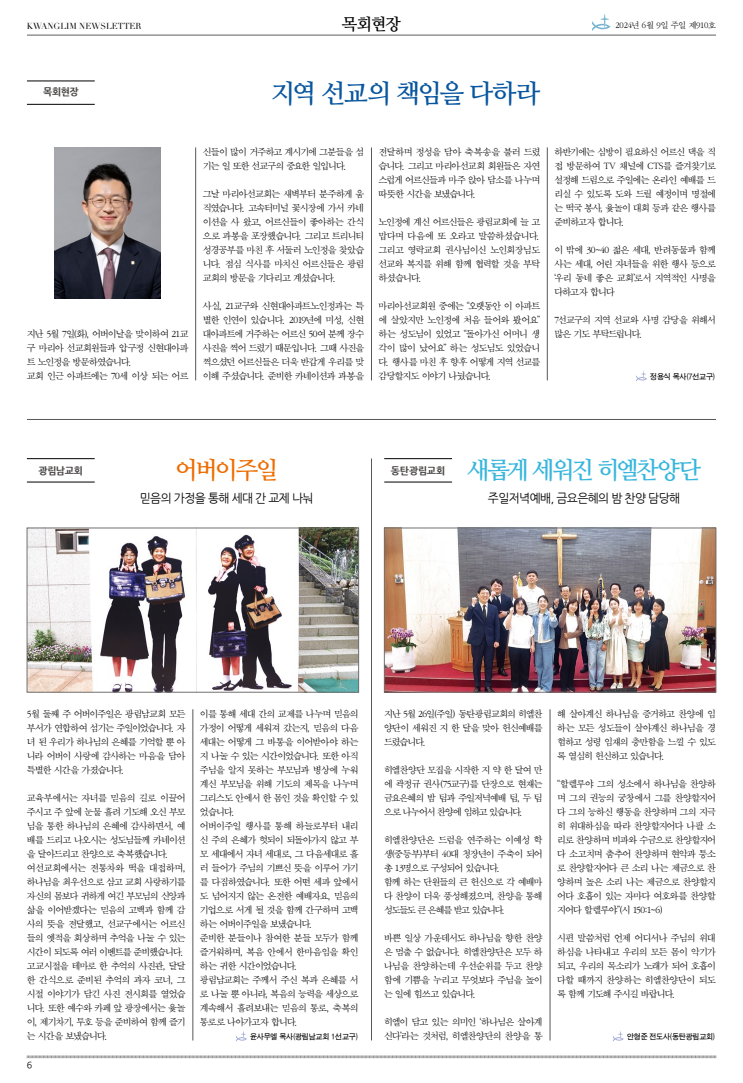
<style>
.page{position:relative;width:743px;height:1083px;background:#fff}
.page>*{position:absolute;margin:0;border:0;box-sizing:border-box;transform-origin:0 0}
.t1{font:26px "Nanum Myeongjo OTF Bold";letter-spacing:-.06em;color:#08569f}
.t2{font:24px "Nanum Myeongjo OTF Bold";letter-spacing:-.1em;color:#38b6dd}
.t3{font:24px "Nanum Myeongjo OTF Bold";letter-spacing:-.095em;color:#ed6c00}
.t4{font:16.5px "Nanum Myeongjo OTF Bold";color:#000}
.t5{font:12px "Nanum Gothic";letter-spacing:-.05em;color:#000}
.t6{font:10px/14px "SD Myeongjo a Lt";letter-spacing:-.075em;color:#000;text-align:justify}
.t7{font:800 10px "Nanum Gothic";letter-spacing:-.03em;color:#4c4948}
.t8{font:9px "SD Myeongjo a Lt";letter-spacing:-.03em;color:#000}
.t9{font:9px "Nanum Gothic";color:#000}
.t10{font:8.5px "Didot";color:#000}
.t11{font:8px "SD Gothic b Md";letter-spacing:-.03em;color:#000}
</style>
<div class="page">
<svg style="left:27px;top:1055px;width:689px;height:4px"></svg>
<hr style="left:27px;top:34px;width:689px;height:2px;background:#949495">
<svg style="left:592px;top:14px;width:18px;height:17px"></svg>
<hr style="left:27px;top:419px;width:689px;height:1px;background:#595757">
<hr style="left:547px;top:147px;width:1px;height:233px;background:#595757">
<hr style="left:371px;top:147px;width:1px;height:233px;background:#595757">
<hr style="left:195px;top:147px;width:1px;height:233px;background:#595757">
<svg style="left:636px;top:371px;width:11px;height:11px"></svg>
<hr style="left:27px;top:482px;width:68px;height:1px;background:#000">
<hr style="left:27px;top:458px;width:68px;height:1px;background:#000">
<hr style="left:384px;top:482px;width:68px;height:1px;background:#000">
<hr style="left:384px;top:458px;width:68px;height:1px;background:#000">
<hr style="left:27px;top:104px;width:68px;height:1px;background:#000">
<hr style="left:27px;top:81px;width:68px;height:1px;background:#000">
<hr style="left:550px;top:709px;width:1px;height:331px;background:#595757">
<hr style="left:371px;top:458px;width:1px;height:582px;background:#595757">
<hr style="left:193px;top:709px;width:1px;height:331px;background:#595757">
<svg style="left:236px;top:1031px;width:11px;height:11px"></svg>
<svg style="left:613px;top:1031px;width:11px;height:11px"></svg>
<img style="left:386px;top:530px;width:328px;height:160px">
<div style="left:384px;top:528px;width:332px;height:164px;border:1px solid #727171"></div>
<img style="left:55px;top:147px;width:106px;height:151px">
<img style="left:29px;top:530px;width:328px;height:160px">
<div style="left:27px;top:528px;width:332px;height:164px;border:1px solid #727171"></div>
<h3 class="t4" style="left:342px;top:14px;width:61px">목회현장</h3>
<p class="t10" style="left:27px;top:21px;width:116px">KWANGLIM NEWSLETTER</p>
<p class="t8" style="left:615px;top:21px;width:102px">2024년 6월 9일 주일 제910호</p>
<p class="t7" style="left:43px;top:87px;width:37px">목회현장</p>
<h1 class="t1" style="left:271px;top:78px;width:271px">지역 선교의 책임을 다하라</h1>
<p class="t6" style="left:27px;top:327px;width:163px;text-align:left">지난 5월 7일(화), 어버이날을 맞이하여 21교 구 마리아 선교회원들과 압구정 신현대아파 트 노인정을 방문하였습니다.<br>교회 인근 아파트에는 70세 이상 되는 어르</p>
<p class="t6" style="left:203px;top:145px;width:163px">신들이 많이 거주하고 계시기에 그분들을 섬 기는 일 또한 선교구의 중요한 일입니다.</p>
<p class="t6" style="left:203px;top:187px;width:163px">그날 마리아선교회는 새벽부터 분주하게 움 직였습니다. 고속터미널 꽃시장에 가서 카네 이션을 사 왔고, 어르신들이 좋아하는 간식 으로 과봉을 포장했습니다. 그리고 트리니티 성경공부를 마친 후 서둘러 노인정을 찾았습 니다. 점심 식사를 마치신 어르신들은 광림 교회의 방문을 기다리고 계셨습니다.</p>
<p class="t6" style="left:203px;top:299px;width:163px">사실, 21교구와 신현대아파트노인정과는 특 별한 인연이 있습니다. 2019년에 미성, 신현 대아파트에 거주하는 어르신 50여 분께 장수 사진을 찍어 드렸기 때문입니다. 그때 사진을 찍으셨던 어르신들은 더욱 반갑게 우리를 맞 이해 주셨습니다. 준비한 카네이션과 과봉을</p>
<p class="t6" style="left:378px;top:145px;width:163px">전달하며 정성을 담아 축복송을 불러 드렸 습니다. 그리고 마리아선교회 회원들은 자연 스럽게 어르신들과 마주 앉아 담소를 나누며 따뜻한 시간을 보냈습니다.</p>
<p class="t6" style="left:378px;top:215px;width:163px">노인정에 계신 어르신들은 광림교회에 늘 고 맙다며 다음에 또 오라고 말씀하셨습니다. 그리고 영락교회 권사님이신 노인회장님도 선교와 복지를 위해 함께 협력할 것을 부탁 하셨습니다.</p>
<p class="t6" style="left:378px;top:299px;width:163px">마리아선교회원 중에는 “오랫동안 이 아파트 에 살았지만 노인정에 처음 들어와 봤어요” 하는 성도님이 있었고 “돌아가신 어머니 생 각이 많이 났어요” 하는 성도님도 있었습니 다. 행사를 마친 후 향후 어떻게 지역 선교를 감당할지도 이야기 나눴습니다.</p>
<p class="t6" style="left:554px;top:145px;width:163px">하반기에는 심방이 필요하신 어르신 댁을 직 접 방문하여 TV 채널에 CTS를 즐겨찾기로 설정해 드림으로 주일에는 온라인 예배를 드 리실 수 있도록 도와 드릴 예정이며 명절에 는 떡국 봉사, 윷놀이 대회 등과 같은 행사를 준비하고자 합니다.</p>
<p class="t6" style="left:554px;top:243px;width:163px">이 밖에 30~40 젊은 세대, 반려동물과 함께 사는 세대, 어린 자녀들을 위한 행사 등으로 ‘우리 동네 좋은 교회’로서 지역적인 사명을 다하고자 합니다</p>
<p class="t6" style="left:554px;top:313px;width:163px">7선교구의 지역 선교와 사명 감당을 위해서 많은 기도 부탁드립니다.</p>
<p class="t11" style="left:650px;top:373px;width:66px">정용식 목사(7선교구)</p>
<h2 class="t3" style="left:175px;top:455px;width:105px">어버이주일</h2>
<p class="t7" style="left:38px;top:465px;width:46px">광림남교회</p>
<p class="t7" style="left:391px;top:465px;width:56px">동탄광림교회</p>
<h2 class="t2" style="left:467px;top:455px;width:236px">새롭게 세워진 히엘찬양단</h2>
<p class="t5" style="left:140px;top:492px;width:175px">믿음의 가정을 통해 세대 간 교제 나눠</p>
<p class="t5" style="left:488px;top:492px;width:194px">주일저녁예배, 금요은혜의 밤 찬양 담당해</p>
<p class="t6" style="left:27px;top:707px;width:160px">5월 둘째 주 어버이주일은 광림남교회 모든 부서가 연합하여 섬기는 주일이었습니다. 자 녀 된 우리가 하나님의 은혜를 기억할 뿐 아 니라 어버이 사랑에 감사하는 마음을 담아 특별한 시간을 가졌습니다.</p>
<p class="t6" style="left:27px;top:791px;width:160px;text-align:left">교육부에서는 자녀를 믿음의 길로 이끌어 주시고 주 앞에 눈물 흘려 기도해 오신 부모 님을 통한 하나님의 은혜에 감사하면서, 예 배를 드리고 나오시는 성도님들께 카네이션 을 달아드리고 찬양으로 축복했습니다. 여선교회에서는 전통차와 떡을 대접하며, 하나님을 최우선으로 삼고 교회 사랑하기를 자신의 몸보다 귀하게 여긴 부모님의 신앙과 삶을 이어받겠다는 믿음의 고백과 함께 감 사의 뜻을 전달했고, 선교구에서는 어르신 들의 옛적을 회상하며 추억을 나눌 수 있는 시간이 되도록 여러 이벤트를 준비했습니다. 고교시절을 테마로 한 추억의 사진관, 달달 한 간식으로 준비된 추억의 과자 코너, 그 시절 이야기가 담긴 사진 전시회를 열었습 니다. 또한 예수와 카페 앞 광장에서는 윷놀 이, 제기차기, 투호 등을 준비하여 함께 즐기 는 시간을 보냈습니다.</p>
<p class="t9" style="left:27px;top:1061px;width:7px">6</p>
<p class="t6" style="left:384px;top:707px;width:160px">지난 5월 26일(주일) 동탄광림교회의 히엘찬 양단이 세워진 지 한 달을 맞아 헌신예배를 드렸습니다.</p>
<p class="t6" style="left:384px;top:763px;width:160px">히엘찬양단 모집을 시작한 지 약 한 달여 만 에 곽정규 권사(75교구)를 단장으로 현재는 금요은혜의 밤 팀과 주일저녁예배 팀, 두 팀 으로 나누어서 찬양에 임하고 있습니다.</p>
<p class="t6" style="left:384px;top:833px;width:160px;text-align:left">히엘찬양단은 드럼을 연주하는 이예성 학 생(중등부)부터 40대 청장년이 주축이 되어 총 13명으로 구성되어 있습니다.<br>함께 하는 단원들의 큰 헌신으로 각 예배마 다 찬양이 더욱 풍성해졌으며, 찬양을 통해 성도들도 큰 은혜를 받고 있습니다.</p>
<p class="t6" style="left:384px;top:931px;width:160px">바쁜 일상 가운데서도 하나님을 향한 찬양 은 멈출 수 없습니다. 히엘찬양단은 모두 하 나님을 찬양하는데 우선순위를 두고 찬양 함에 기쁨을 누리고 무엇보다 주님을 높이 는 일에 힘쓰고 있습니다.</p>
<p class="t6" style="left:384px;top:1015px;width:160px">히엘이 담고 있는 의미인 ‘하나님은 살아계 신다’라는 것처럼, 히엘찬양단의 찬양을 통</p>
<p class="t6" style="left:557px;top:707px;width:160px">해 살아계신 하나님을 증거하고 찬양에 임 하는 모든 성도들이 살아계신 하나님을 경 험하고 성령 임재의 충만함을 느낄 수 있도 록 열심히 헌신하고 있습니다.</p>
<p class="t6" style="left:557px;top:777px;width:160px">“할렐루야 그의 성소에서 하나님을 찬양하 며 그의 권능의 궁창에서 그를 찬양할지어 다 그의 능하신 행동을 찬양하며 그의 지극 히 위대하심을 따라 찬양할지어다 나팔 소 리로 찬양하며 비파와 수금으로 찬양할지어 다 소고치며 춤추어 찬양하며 현악과 퉁소 로 찬양할지어다 큰 소리 나는 제금으로 찬 양하며 높은 소리 나는 제금으로 찬양할지 어다 호흡이 있는 자마다 여호와를 찬양할 지어다 할렐루야”(시 150:1~6)</p>
<p class="t6" style="left:557px;top:931px;width:160px">시편 말씀처럼 언제 어디서나 주님의 위대 하심을 나타내고 우리의 모든 몸이 악기가 되고, 우리의 목소리가 노래가 되어 호흡이 다할 때까지 찬양하는 히엘찬양단이 되도 록 함께 기도해 주시길 바랍니다.</p>
<p class="t6" style="left:200px;top:707px;width:160px;text-align:left">이를 통해 세대 간의 교제를 나누며 믿음의 가정이 어떻게 세워져 갔는지, 믿음의 다음 세대는 어떻게 그 바통을 이어받아야 하는 지 나눌 수 있는 시간이었습니다. 또한 아직 주님을 알지 못하는 부모님과 병상에 누워 계신 부모님을 위해 기도의 제목을 나누며 그리스도 안에서 한 몸인 것을 확인할 수 있 었습니다.<br>어버이주일 행사를 통해 하늘로부터 내리 신 주의 은혜가 헛되이 되돌아가지 않고 부 모 세대에서 자녀 세대로, 그 다음세대로 흘 러 들어가 주님의 기쁘신 뜻을 이루어 가기 를 다짐하였습니다. 또한 어떤 세파 앞에서 도 넘어지지 않는 온전한 예배자요, 믿음의 기업으로 서게 될 것을 함께 간구하며 고백 하는 어버이주일을 보냈습니다.<br>준비한 분들이나 참여한 분들 모두가 함께 즐거워하며, 복음 안에서 한마음임을 확인 하는 귀한 시간이었습니다.<br>광림남교회는 주께서 주신 복과 은혜를 서 로 나눌 뿐 아니라, 복음의 능력을 세상으로 계속해서 흘려보내는 믿음의 통로, 축복의 통로로 나아가고자 합니다.</p>
<p class="t11" style="left:250px;top:1033px;width:109px">윤사무엘 목사(광림남교회 1선교구)</p>
<p class="t11" style="left:627px;top:1033px;width:90px">안형준 전도사(동탄광림교회)</p>
</div>
